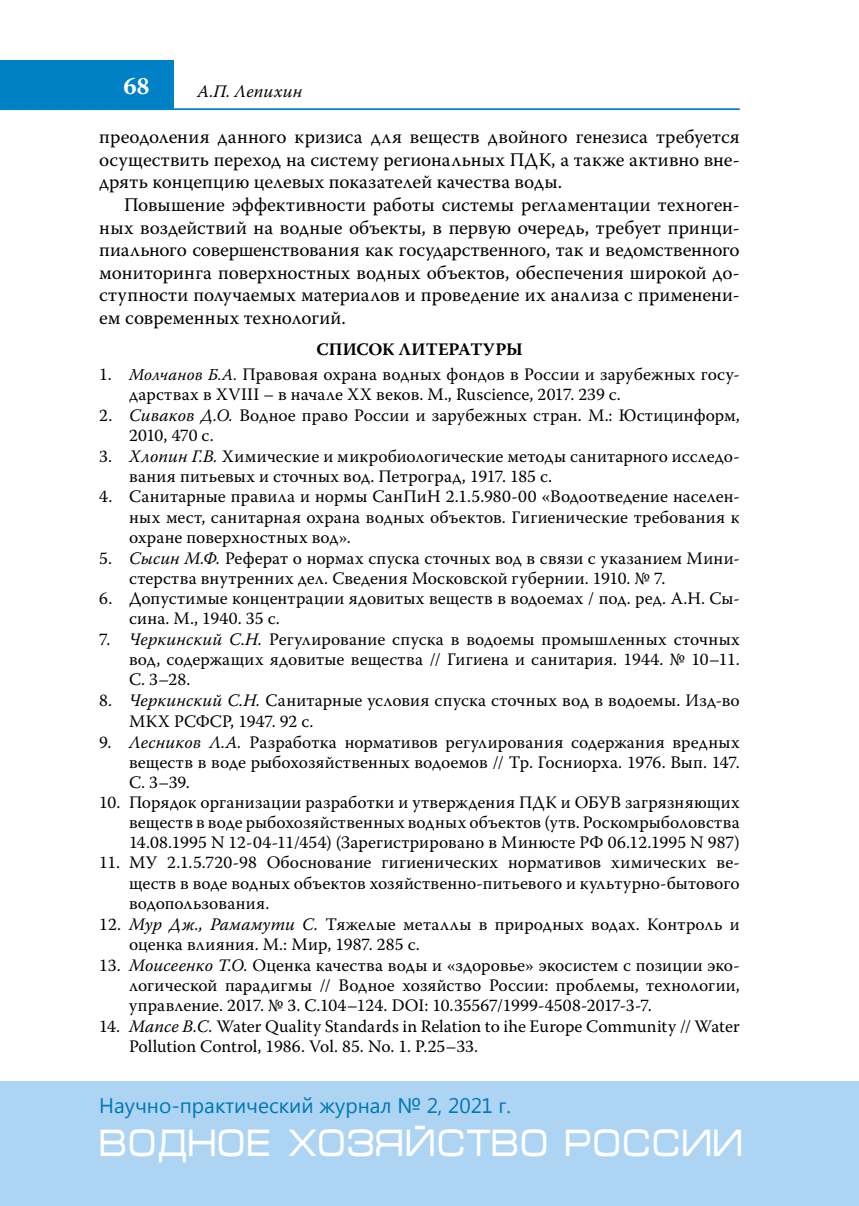
<style>
.page{position:relative;width:859px;height:1206px;background:#fff}
.page>*{position:absolute;margin:0;border:0;box-sizing:border-box;transform-origin:0 0}
.t1{font:38.5px "Micra C";color:#fff;scale:.83 1}
.t2{font:700 24.5px "Warnock Pro";color:#fff}
.t3{font:21px "Segoe UI";color:#0077b6}
.t4{font:19.25px/22.6px "Warnock Pro";color:#000;text-align:justify}
.t5{font:17.5px/20.1px "Warnock Pro";letter-spacing:.01em;color:#000}
.t6{font:700 17.5px "Warnock Pro";color:#000}
.t7{font:italic 17.5px "Warnock Pro";letter-spacing:.01em;color:#000}
.s1{font-style:italic;font-size:16.62px}
.s2{font-style:italic}
</style>
<div class="page">
<hr style="left:0;top:108px;width:739px;height:2px;background:#0080c5">
<div style="left:0;top:60px;width:174px;height:50px;background:#0080c5"></div>
<div style="left:0;top:1081px;width:858px;height:124px;background:#add4f3"></div>
<h2 class="t2" style="left:123px;top:71px;width:28px">68</h2>
<p class="t7" style="left:197px;top:81px;width:106px">А.П. Лепихин</p>
<p class="t4" style="left:99px;top:125px;width:641px">преодоления данного кризиса для веществ двойного генезиса требуется осуществить переход на систему региональных ПДК, а также активно вне&shy;дрять концепцию целевых показателей качества воды.</p>
<p class="t4" style="left:99px;top:193px;width:641px;text-indent:25px">Повышение эффективности работы системы регламентации техноген&shy;ных воздействий на водные объекты, в первую очередь, требует принци&shy;пиального совершенствования как государственного, так и ведомственного мониторинга поверхностных водных объектов, обеспечения широкой до&shy;ступности получаемых материалов и проведение их анализа с применени&shy;ем современных технологий.</p>
<p class="t6" style="left:316px;top:338px;width:208px">СПИСОК ЛИТЕРАТУРЫ</p>
<p class="t5" style="left:129px;top:364px;width:612px;text-indent:-30px">1. <span class="s1">Молчанов Б.А.</span> Правовая охрана водных фондов в России и зарубежных госу&shy;дарствах в XVIII – в начале XX веков. М., Ruscience, 2017. 239 с.</p>
<p class="t5" style="left:129px;top:405px;width:612px;text-indent:-30px">2. <span class="s2">Сиваков Д.О.</span> Водное право России и зарубежных стран. М.: Юстицинформ,<br>2010, 470 с.</p>
<p class="t5" style="left:129px;top:446px;width:612px;text-indent:-30px">3. <span class="s2">Хлопин Г.В.</span> Химические и микробиологические методы санитарного исследо&shy;вания питьевых и сточных вод. Петроград, 1917. 185 с.</p>
<p class="t5" style="left:129px;top:486px;width:612px;text-align:justify;text-indent:-30px">4. Санитарные правила и нормы СанПиН 2.1.5.980-00 «Водоотведение населен&shy;ных мест, санитарная охрана водных объектов. Гигиенические требования к охране поверхностных вод».</p>
<p class="t5" style="left:129px;top:547px;width:612px;text-indent:-30px">5. <span class="s2">Сысин М.Ф.</span> Реферат о нормах спуска сточных вод в связи с указанием Мини&shy;стерства внутренних дел. Сведения Московской губернии. 1910. № 7.</p>
<p class="t5" style="left:129px;top:588px;width:612px;text-indent:-30px">6. Допустимые концентрации ядовитых веществ в водоемах / под. ред. А.Н. Сы&shy;сина. М., 1940. 35 с.</p>
<p class="t5" style="left:129px;top:629px;width:612px;text-align:justify;text-indent:-30px">7. <span class="s2">Черкинский С.Н.</span> Регулирование спуска в водоемы промышленных сточных вод, содержащих ядовитые вещества // Гигиена и санитария. 1944. № 10–11.<br>С. 3–28.</p>
<p class="t5" style="left:129px;top:690px;width:612px;text-indent:-30px">8. <span class="s2">Черкинский С.Н.</span> Санитарные условия спуска сточных вод в водоемы. Изд-во<br>МКХ РСФСР, 1947. 92 с.</p>
<p class="t5" style="left:129px;top:731px;width:612px;text-align:justify;text-indent:-30px">9. <span class="s2">Лесников Л.А.</span> Разработка нормативов регулирования содержания вредных веществ в воде рыбохозяйственных водоемов // Тр. Госниорха. 1976. Вып. 147.<br>С. 3–39.</p>
<p class="t5" style="left:129px;top:792px;width:612px;text-align:justify;text-indent:-30px">10. Порядок организации разработки и утверждения ПДК и ОБУВ загрязняющих веществ в воде рыбохозяйственных водных объектов (утв. Роскомрыболовства 14.08.1995 N 12-04-11/454) (Зарегистрировано в Минюсте РФ 06.12.1995 N 987)</p>
<p class="t5" style="left:129px;top:852px;width:612px;text-align:justify;text-indent:-30px">11. МУ 2.1.5.720-98 Обоснование гигиенических нормативов химических ве&shy;ществ в воде водных объектов хозяйственно-питьевого и культурно-бытового водопользования.</p>
<p class="t5" style="left:129px;top:913px;width:612px;text-indent:-30px">12. <span class="s2">Мур Дж., Рамамути С.</span> Тяжелые металлы в природных водах. Контроль и оценка влияния. М.: Мир, 1987. 285 с.</p>
<p class="t5" style="left:129px;top:954px;width:612px;text-align:justify;text-indent:-30px">13. <span class="s2">Моисеенко Т.О.</span> Оценка качества воды и «здоровье» экосистем с позиции эко&shy;логической парадигмы // Водное хозяйство России: проблемы, технологии, управление. 2017. № 3. С.104–124. DOI: 10.35567/1999-4508-2017-3-7.</p>
<p class="t5" style="left:129px;top:1016px;width:612px;text-indent:-30px">14. <span class="s2">Mance B.C.</span> Water Quality Standards in Relation to ihe Europe Community // Water<br>Pollution Control, 1986. Vоl. 85. No. 1. Р.25–33.</p>
<p class="t3" style="left:99px;top:1090px;width:413px">Научно-практический журнал № 2, 2021 г.</p>
<h1 class="t1" style="left:99px;top:1126px;width:777px">ВОДНОЕ ХОЗЯЙСТВО РОССИИ</h1>
</div>
